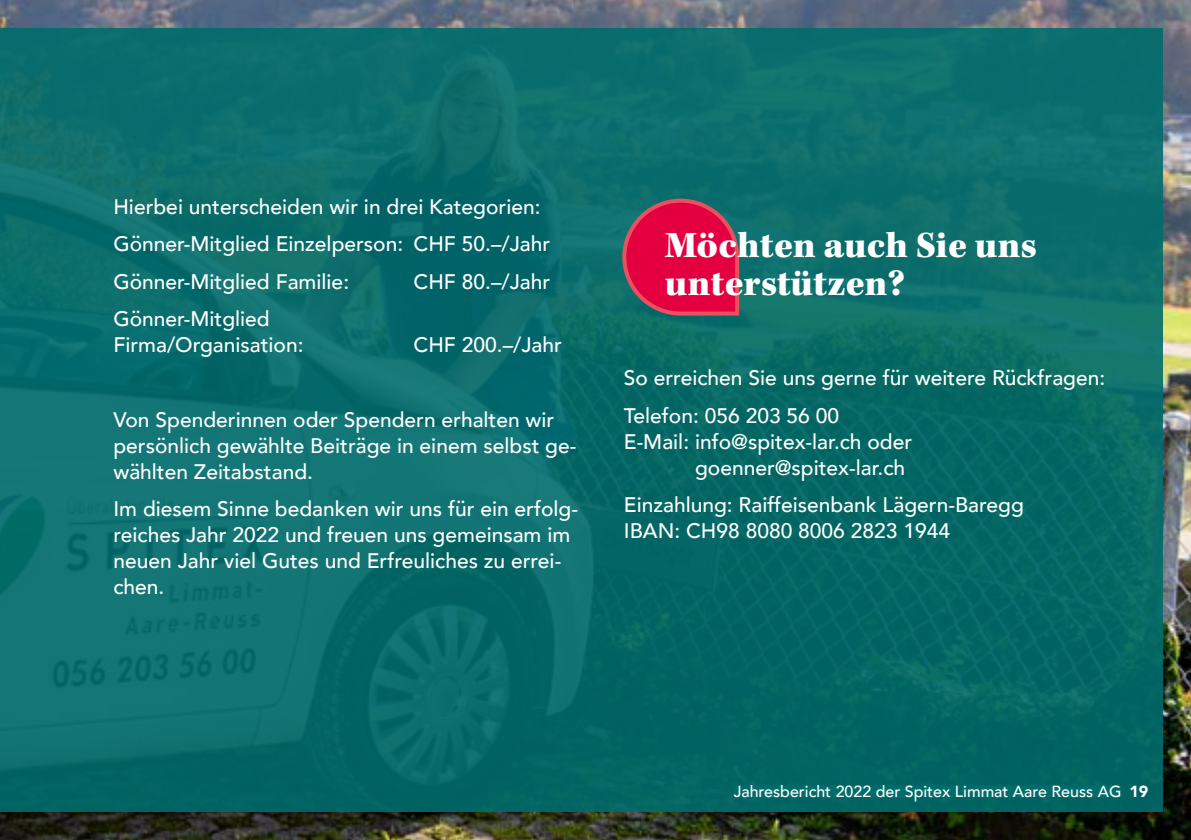
<style>
.page{position:relative;width:1191px;height:840px;background:#fff}
.page>*{position:absolute;margin:0;border:0;box-sizing:border-box;transform-origin:0 0}
.t1{font:900 38px/38px "Kepler Std";color:#fff}
.t2{font:500 21px/26px "Avenir";color:#fff}
.t3{font:500 16px "Avenir";color:#fff}
.s1{font-weight:900}
</style>
<div class="page">
<img style="left:0;top:0;width:1191px;height:839px">
<div style="left:0;top:28px;width:1162px;height:783px;background:#096c6b"></div>
<hr style="left:0;top:28px;width:1px;height:783px;background:#006d6c">
<svg style="left:620px;top:198px;width:121px;height:119px"></svg>
<div style="left:733px;top:785px;width:388px;height:12px;background:#006d6c"></div>
<p class="t2" style="left:113px;top:187px;width:438px;line-height:37.4px">Hierbei unterscheiden wir in drei Kategorien:<br>Gönner-Mitglied Einzelperson: CHF 50.–/Jahr<br>Gönner-Mitglied Familie:</p>
<p class="t2" style="left:413px;top:267px;width:138px">CHF 80.–/Jahr</p>
<p class="t2" style="left:113px;top:304px;width:192px">Gönner-Mitglied<br>Firma/Organisation:</p>
<p class="t2" style="left:413px;top:330px;width:150px">CHF 200.–/Jahr</p>
<p class="t2" style="left:113px;top:405px;width:464px">Von Spenderinnen oder Spendern erhalten wir persönlich gewählte Beiträge in einem selbst ge&shy;wählten Zeitabstand.</p>
<p class="t2" style="left:113px;top:494px;width:466px">Im diesem Sinne bedanken wir uns für ein erfolg&shy;reiches Jahr 2022 und freuen uns gemeinsam im neuen Jahr viel Gutes und Erfreuliches zu errei&shy;chen.</p>
<h1 class="t1" style="left:665px;top:227px;width:374px">Möchten auch Sie uns unterstützen?</h1>
<p class="t2" style="left:624px;top:358px;width:483px;line-height:37.4px">So erreichen Sie uns gerne für weitere Rückfragen:<br>Telefon: 056 203 56 00</p>
<p class="t2" style="left:695px;top:427px;width:219px;text-indent:-71px">E-Mail: info@spitex-lar.ch oder goenner@spitex-lar.ch</p>
<p class="t2" style="left:624px;top:490px;width:401px">Einzahlung: Raiffeisenbank Lägern-Baregg<br>IBAN: CH98 8080 8006 2823 1944</p>
<p class="t3" style="left:733px;top:777px;width:416px">Jahresbericht 2022 der Spitex Limmat Aare Reuss AG <span class="s1">19</span></p>
</div>
